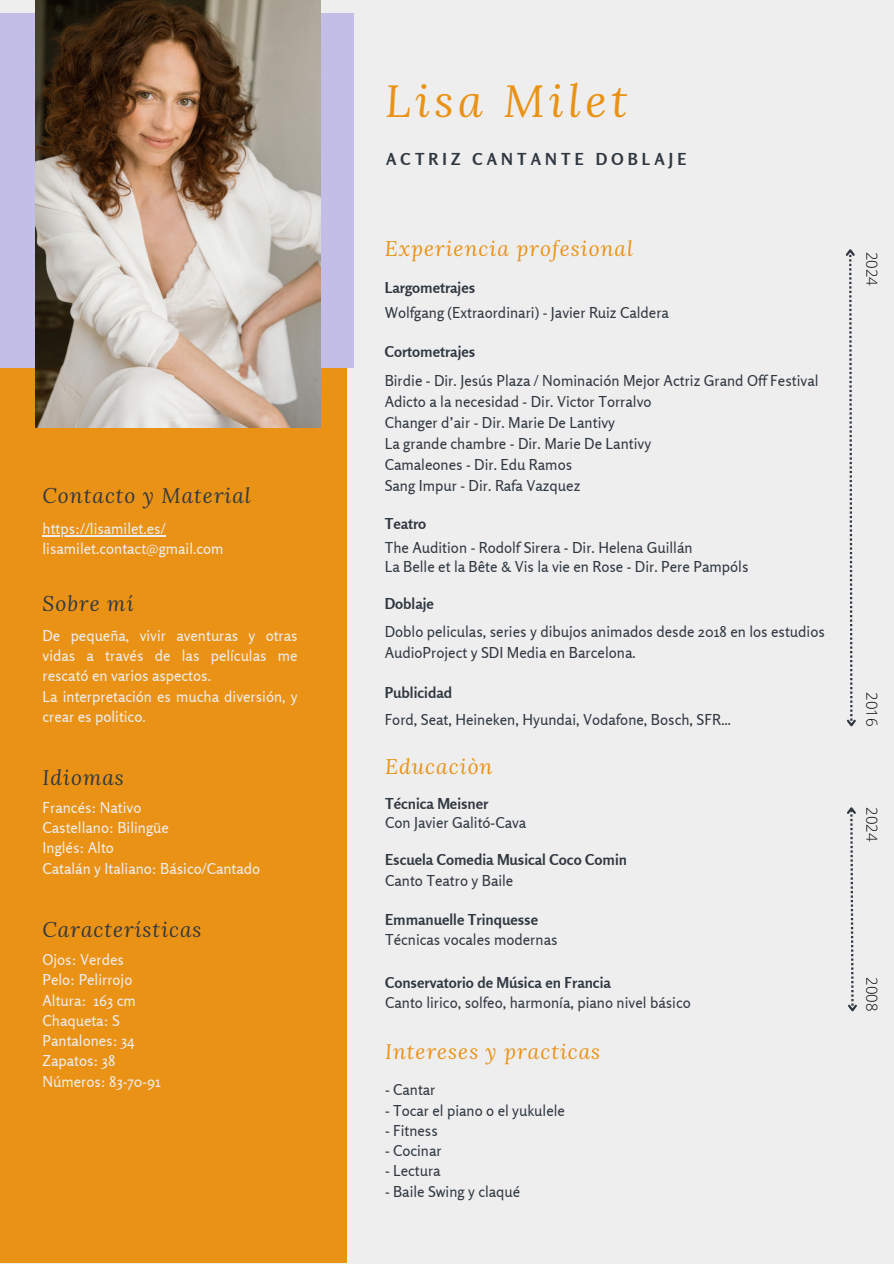
<style>
.page{position:relative;width:894px;height:1264px;background:#fff}
.page>*{position:absolute;margin:0;border:0;box-sizing:border-box;transform-origin:0 0}
.t1{font:italic 44.85px "Lora";letter-spacing:.1em;color:#ea9215}
.t2{font:italic 21px "Lora";letter-spacing:.05em;color:#ea9215}
.t3{font:italic 21px "Lora";letter-spacing:.05em;color:#303841}
.t4{font:700 16.5px "Rosario";letter-spacing:.25em;color:#303841}
.t5{font:15px/21px "Rosario";color:#303841}
.t6{font:15px/20.2px "Rosario";color:#eee;text-align:justify}
.t7{font:700 15px "Rosario";color:#303841}
.t8{font:300 15px "Open Sans";color:#000}
</style>
<div class="page">
<div style="left:0;top:0;width:893px;height:1263px;background:#eee"></div>
<div style="left:0;top:286px;width:346px;height:976px;background:#ea9215"></div>
<div style="left:0;top:14px;width:354px;height:353px;background:#c3bee6"></div>
<hr style="left:42px;top:535px;width:123px;height:1px;background:#eee">
<svg style="left:845px;top:249px;width:11px;height:478px"></svg>
<svg style="left:847px;top:807px;width:10px;height:205px"></svg>
<img style="left:35px;top:0;width:285px;height:428px">
<p class="t3" style="left:42px;top:481px;width:210px">Contacto y Material</p>
<h2 class="t6" style="left:42px;top:518px;width:124px">https://lisamilet.es/</h2>
<p class="t6" style="left:42px;top:538px;width:183px">lisamilet.contact@gmail.com</p>
<p class="t3" style="left:42px;top:589px;width:92px">Sobre mí</p>
<p class="t6" style="left:42px;top:625px;width:256px">De pequeña, vivir aventuras y otras vidas a través de las películas me rescató en varios aspectos.</p>
<p class="t6" style="left:42px;top:686px;width:256px">La interpretación es mucha diversión, y crear es politico.</p>
<p class="t3" style="left:42px;top:762px;width:83px">Idiomas</p>
<p class="t6" style="left:42px;top:797px;width:100px">Francés: Nativo</p>
<p class="t6" style="left:42px;top:817px;width:128px">Castellano: Bilingüe</p>
<p class="t6" style="left:42px;top:837px;width:73px">Inglés: Alto</p>
<p class="t6" style="left:42px;top:858px;width:219px">Catalán y Italiano: Básico/Cantado</p>
<p class="t3" style="left:42px;top:915px;width:160px">Características</p>
<p class="t6" style="left:42px;top:949px;width:83px">Ojos: Verdes</p>
<h4 class="t6" style="left:42px;top:969px;width:91px">Pelo: Pelirrojo</h4>
<p class="t6" style="left:42px;top:989px;width:95px">Altura: 163 cm</p>
<h4 class="t6" style="left:42px;top:1010px;width:79px">Chaqueta: S</h4>
<p class="t6" style="left:42px;top:1030px;width:94px">Pantalones: 34</p>
<p class="t6" style="left:42px;top:1050px;width:74px">Zapatos: 38</p>
<p class="t6" style="left:42px;top:1070px;width:120px">Números: 83-70-91</p>
<p class="t1" style="left:385px;top:70px;width:244px">Lisa Milet</p>
<p class="t4" style="left:386px;top:149px;width:302px">ACTRIZ CANTANTE DOBLAJE</p>
<p class="t2" style="left:384px;top:235px;width:250px">Experiencia profesional</p>
<p class="t7" style="left:384px;top:278px;width:92px">Largometrajes</p>
<p class="t5" style="left:384px;top:301px;width:286px">Wolfgang (Extraordinari) - Javier Ruiz Caldera</p>
<h2 class="t7" style="left:384px;top:342px;width:92px">Cortometrajes</h2>
<p class="t5" style="left:384px;top:370px;width:435px">Birdie - Dir. Jesús Plaza / Nominación Mejor Actriz Grand Off Festival</p>
<p class="t5" style="left:384px;top:391px;width:268px">Adicto a la necesidad - Dir. Victor Torralvo</p>
<h2 class="t5" style="left:384px;top:412px;width:232px">Changer d’air - Dir. Marie De Lantivy</h2>
<p class="t5" style="left:384px;top:433px;width:268px">La grande chambre - Dir. Marie De Lantivy</p>
<p class="t5" style="left:384px;top:454px;width:189px">Camaleones - Dir. Edu Ramos</p>
<h2 class="t5" style="left:384px;top:474px;width:197px">Sang Impur - Dir. Rafa Vazquez</h2>
<h2 class="t7" style="left:384px;top:514px;width:43px">Teatro</h2>
<p class="t5" style="left:384px;top:537px;width:309px">The Audition - Rodolf Sirera - Dir. Helena Guillán</p>
<p class="t5" style="left:384px;top:556px;width:365px">La Belle et la Bête &amp; Vis la vie en Rose - Dir. Pere Pampóls</p>
<p class="t7" style="left:384px;top:594px;width:51px">Doblaje</p>
<p class="t5" style="left:384px;top:620px;width:441px">Doblo peliculas, series y dibujos animados desde 2018 en los estudios<br>AudioProject y SDI Media en Barcelona.</p>
<p class="t7" style="left:384px;top:683px;width:69px">Publicidad</p>
<p class="t5" style="left:384px;top:708px;width:348px">Ford, Seat, Heineken, Hyundai, Vodafone, Bosch, SFR…</p>
<p class="t2" style="left:385px;top:751px;width:109px">Educaciòn</p>
<h1 class="t7" style="left:385px;top:794px;width:105px">Técnica Meisner</h1>
<h3 class="t5" style="left:385px;top:811px;width:143px">Con Javier Galitó-Cava</h3>
<h2 class="t7" style="left:385px;top:850px;width:243px">Escuela Comedia Musical Coco Comin</h2>
<h4 class="t5" style="left:385px;top:869px;width:130px">Canto Teatro y Baile</h4>
<p class="t7" style="left:385px;top:910px;width:154px">Emmanuelle Trinquesse</p>
<h4 class="t5" style="left:385px;top:929px;width:174px">Técnicas vocales modernas</h4>
<p class="t7" style="left:385px;top:973px;width:227px">Conservatorio de Música en Francia</p>
<p class="t5" style="left:385px;top:991px;width:307px">Canto lirico, solfeo, harmonía, piano nivel básico</p>
<p class="t2" style="left:385px;top:1037px;width:217px">Intereses y practicas</p>
<p class="t5" style="left:385px;top:1079px;width:52px">- Cantar</p>
<p class="t5" style="left:385px;top:1099px;width:181px">- Tocar el piano o el yukulele</p>
<p class="t5" style="left:385px;top:1119px;width:54px">- Fitness</p>
<p class="t5" style="left:385px;top:1139px;width:58px">- Cocinar</p>
<p class="t5" style="left:385px;top:1160px;width:57px">- Lectura</p>
<h4 class="t5" style="left:385px;top:1180px;width:137px">- Baile Swing y claqué</h4>
<p class="t8" style="left:882px;top:252px;width:36px;rotate:90deg">2024</p>
<h2 class="t8" style="left:882px;top:692px;width:36px;rotate:90deg">2016</h2>
<p class="t8" style="left:882px;top:807px;width:36px;rotate:90deg">2024</p>
<p class="t8" style="left:882px;top:977px;width:36px;rotate:90deg">2008</p>
</div>
